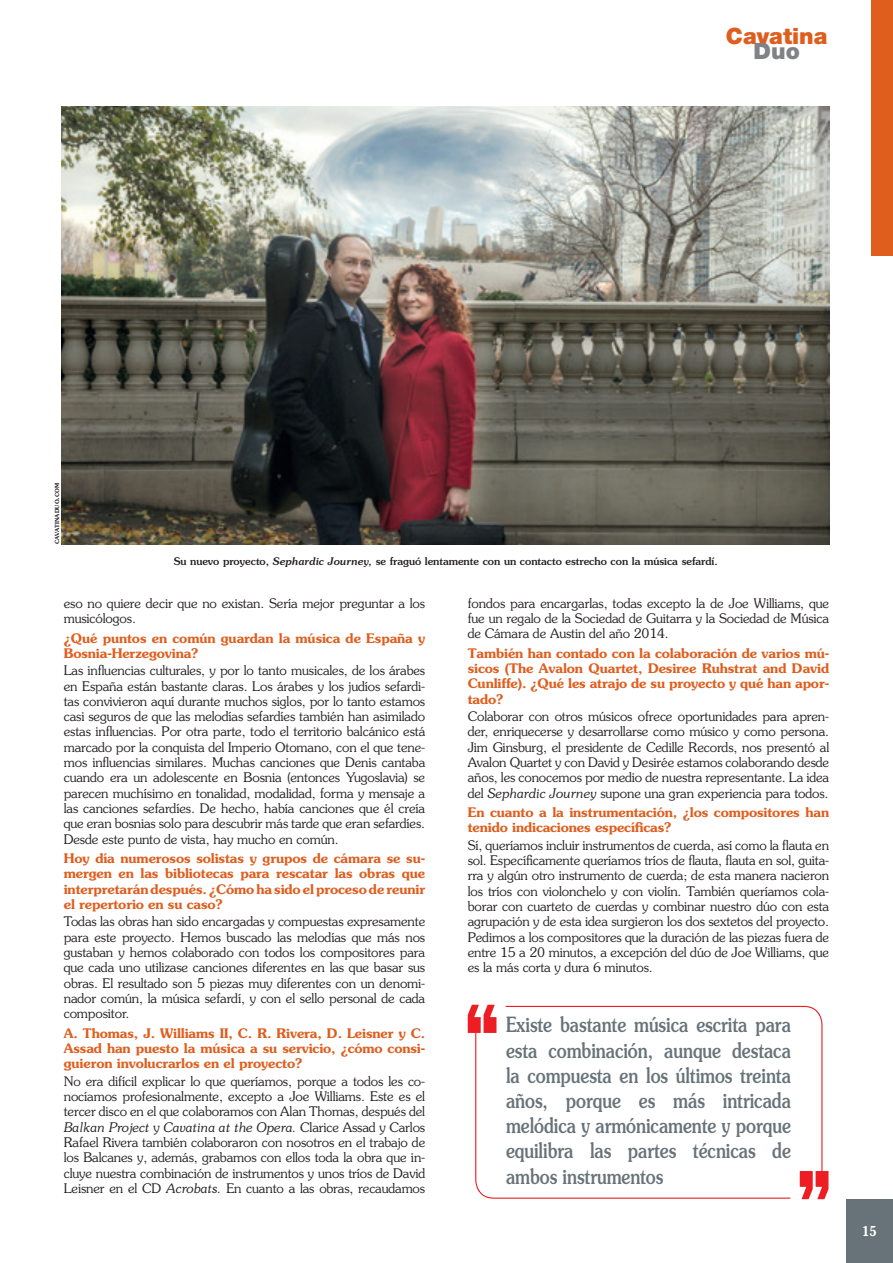
<style>
.page{position:relative;width:893px;height:1263px;background:#fff}
.page>*{position:absolute;margin:0;border:0;box-sizing:border-box;transform-origin:0 0}
.t1{font:900 22.5px "Helvetica Neue LT Std";color:#df5e1e}
.t2{font:900 22.5px "Helvetica Neue LT Std";color:#808285}
.t3{font:500 21px/25.2px "Souvenir";color:#687379;text-align:justify;scale:.8 1}
.t4{font:600 13.5px "Souvenir";color:#fff;scale:.8 1}
.t5{font:300 13.2px/15.3px "Souvenir";letter-spacing:-.01em;color:#231f20;text-align:justify}
.t6{font:600 13.2px/15.3px "Souvenir";letter-spacing:-.01em;color:#df5e1e;text-align:justify}
.t7{font:500 10.5px "Souvenir";color:#231f20}
.t8{font:600 5.7px "Souvenir";color:#231f20}
.s1{font-size:7.5px}
.s2{font-style:italic}
</style>
<div class="page">
<div style="left:872px;top:0;width:21px;height:255px;background:#df5e1e"></div>
<div style="left:846px;top:1199px;width:47px;height:64px;background:#687379"></div>
<img style="left:62px;top:106px;width:767px;height:438px">
<svg style="left:475px;top:1019px;width:315px;height:180px"></svg>
<svg style="left:506px;top:1006px;width:316px;height:166px"></svg>
<svg style="left:468px;top:1005px;width:28px;height:28px"></svg>
<svg style="left:800px;top:1171px;width:28px;height:28px"></svg>
<p class="t1" style="left:726px;top:22px;width:103px">Cavatina</p>
<p class="t2" style="left:754px;top:37px;width:48px">Duo</p>
<p class="t8" style="left:54px;top:544px;width:63px;rotate:-90deg">CAVATINADUO<span class="s1">.</span>COM</p>
<p class="t7" style="left:174px;top:555px;width:545px">Su nuevo proyecto, <span class="s2">Sephardic Journey,</span> se fraguó lentamente con un contacto estrecho con la música sefardí.</p>
<p class="t5" style="left:64px;top:595px;width:363px">eso no quiere decir que no existan. Sería mejor preguntar a los musicólogos.</p>
<p class="t6" style="left:64px;top:630px;width:363px">¿Qué puntos en común guardan la música de España y<br>Bosnia-Herzegovina?</p>
<p class="t5" style="left:64px;top:662px;width:363px">Las influencias culturales, y por lo tanto musicales, de los árabes en España están bastante claras. Los árabes y los judíos sefardi&shy;tas convivieron aquí durante muchos siglos, por lo tanto estamos casi seguros de que las melodías sefardíes también han asimilado estas influencias. Por otra parte, todo el territorio balcánico está marcado por la conquista del Imperio Otomano, con el que tene&shy;mos influencias similares. Muchas canciones que Denis cantaba cuando era un adolescente en Bosnia (entonces Yugoslavia) se parecen muchísimo en tonalidad, modalidad, forma y mensaje a las canciones sefardíes. De hecho, había canciones que él creía que eran bosnias solo para descubrir más tarde que eran sefardíes.<br>Desde este punto de vista, hay mucho en común.</p>
<p class="t6" style="left:64px;top:851px;width:363px">Hoy día numerosos solistas y grupos de cámara se su&shy;mergen en las bibliotecas para rescatar las obras que interpretarán después. ¿Cómo ha sido el proceso de reunir el repertorio en su caso?</p>
<p class="t5" style="left:64px;top:914px;width:363px">Todas las obras han sido encargadas y compuestas expresamente para este proyecto. Hemos buscado las melodías que más nos gustaban y hemos colaborado con todos los compositores para que cada uno utilizase canciones diferentes en las que basar sus obras. El resultado son 5 piezas muy diferentes con un denomi&shy;nador común, la música sefardí, y con el sello personal de cada compositor.</p>
<p class="t6" style="left:64px;top:1025px;width:363px">A. Thomas, J. Williams II, C. R. Rivera, D. Leisner y C.<br>Assad han puesto la música a su servicio, ¿cómo consi&shy;guieron involucrarlos en el proyecto?</p>
<p class="t5" style="left:64px;top:1073px;width:363px">No era difícil explicar lo que queríamos, porque a todos les co&shy;nocíamos profesionalmente, excepto a Joe Williams. Este es el tercer disco en el que colaboramos con Alan Thomas, después del <span class="s2">Balkan Project</span> y <span class="s2">Cavatina at the Opera.</span> Clarice Assad y Carlos Rafael Rivera también colaboraron con nosotros en el trabajo de los Balcanes y, además, grabamos con ellos toda la obra que in&shy;cluye nuestra combinación de instrumentos y unos tríos de David Leisner en el CD <span class="s2">Acrobats.</span> En cuanto a las obras, recaudamos</p>
<p class="t5" style="left:468px;top:595px;width:363px">fondos para encargarlas, todas excepto la de Joe Williams, que fue un regalo de la Sociedad de Guitarra y la Sociedad de Música de Cámara de Austin del año 2014.</p>
<p class="t6" style="left:468px;top:645px;width:363px">También han contado con la colaboración de varios mú&shy;sicos (The Avalon Quartet, Desiree Ruhstrat and David Cunliffe). ¿Qué les atrajo de su proyecto y qué han apor&shy;tado?</p>
<p class="t5" style="left:468px;top:708px;width:363px">Colaborar con otros músicos ofrece oportunidades para apren&shy;der, enriquecerse y desarrollarse como músico y como persona.<br>Jim Ginsburg, el presidente de Cedille Records, nos presentó al Avalon Quartet y con David y Desirée estamos colaborando desde años, les conocemos por medio de nuestra representante. La idea del <span class="s2">Sephardic Journey</span> supone una gran experiencia para todos.</p>
<p class="t6" style="left:468px;top:805px;width:363px">En cuanto a la instrumentación, ¿los compositores han tenido indicaciones específicas?</p>
<p class="t5" style="left:468px;top:837px;width:363px">Sí, queríamos incluir instrumentos de cuerda, así como la flauta en sol. Específicamente queríamos tríos de flauta, flauta en sol, guita&shy;rra y algún otro instrumento de cuerda; de esta manera nacieron los tríos con violonchelo y con violín. También queríamos cola&shy;borar con cuarteto de cuerdas y combinar nuestro dúo con esta agrupación y de esta idea surgieron los dos sextetos del proyecto.<br>Pedimos a los compositores que la duración de las piezas fuera de entre 15 a 20 minutos, a excepción del dúo de Joe Williams, que es la más corta y dura 6 minutos.</p>
<p class="t3" style="left:506px;top:1012px;width:358px">Existe bastante música escrita para esta combinación, aunque destaca la compuesta en los últimos treinta años, porque es más intricada melódica y armónicamente y porque equilibra las partes técnicas de ambos instrumentos</p>
<p class="t4" style="left:862px;top:1223px;width:20px">15</p>
</div>
